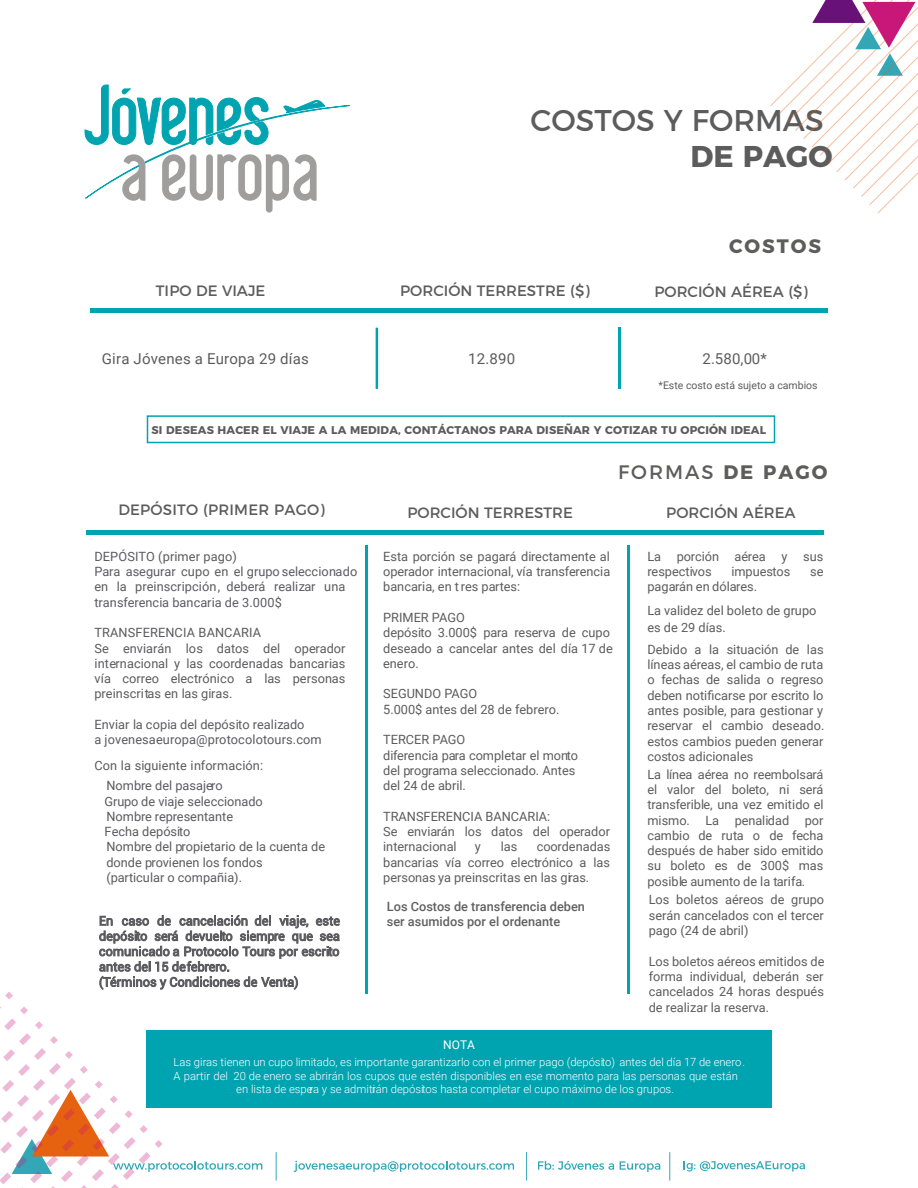
<style>
.page{position:relative;width:918px;height:1188px;background:#fff}
.page>*{position:absolute;margin:0;border:0;box-sizing:border-box;transform-origin:0 0}
.t1{font:30px "Montserrat";color:#5c5c5c}
.t2{font:700 30px "Montserrat";color:#5c5c5c}
.t3{font:19.5px "Montserrat";letter-spacing:.1em;color:#5d5d5c}
.t4{font:700 19.5px "Montserrat";letter-spacing:.1em;color:#5d5d5c}
.t5{font:15px "Montserrat";color:#5c5c5c}
.t6{font:15px "Roboto";letter-spacing:.01em;color:#5c5c5c}
.t7{font:12.75px/15.3px "Roboto";color:#5c5c5c}
.t8{font:12.75px/15.3px "Roboto";color:#5b5b5f}
.t9{font:500 12.75px/15.3px "Roboto";color:#606060}
.t10{font:12px "Roboto";color:#fff}
.t11{font:300 11.25px "Roboto";color:#fff}
.t12{font:700 11.25px "Montserrat";letter-spacing:.015em;color:#5c5c5c}
.t13{font:10.5px "Roboto";color:#5c5c5c}
.s1{font-weight:700}
</style>
<div class="page">
<div style="left:146px;top:1031px;width:626px;height:77px;background:#00a4b0"></div>
<hr style="left:90px;top:309px;width:738px;height:4px;background:#00a4b0">
<div style="left:86px;top:530px;width:737px;height:5px;background:#00a4b0"></div>
<hr style="left:376px;top:328px;width:2px;height:61px;background:#00a4b0">
<hr style="left:618px;top:328px;width:2px;height:61px;background:#00a4b0">
<hr style="left:366px;top:545px;width:2px;height:449px;background:#00a4b0">
<hr style="left:627px;top:545px;width:3px;height:449px;background:#00a4b0">
<svg style="left:85px;top:85px;width:265px;height:128px"></svg>
<svg style="left:770px;top:0;width:148px;height:213px"></svg>
<svg style="left:0;top:915px;width:514px;height:273px"></svg>
<svg style="left:538px;top:1161px;width:76px;height:9px"></svg>
<svg style="left:620px;top:1161px;width:40px;height:11px"></svg>
<svg style="left:684px;top:1161px;width:121px;height:11px"></svg>
<div style="left:147px;top:415px;width:628px;height:28px;border:2px solid #00a4b0"></div>
<h1 class="t1" style="left:531px;top:105px;width:295px">COSTOS Y FORMAS</h1>
<h1 class="t2" style="left:690px;top:139px;width:144px">DE PAGO</h1>
<p class="t5" style="left:156px;top:283px;width:111px">TIPO DE VIAJE</p>
<p class="t6" style="left:102px;top:352px;width:209px">Gira Jóvenes a Europa 29 días</p>
<h2 class="t4" style="left:729px;top:235px;width:93px">COSTOS</h2>
<p class="t5" style="left:400px;top:283px;width:191px">PORCIÓN TERRESTRE ($)</p>
<p class="t5" style="left:655px;top:284px;width:155px">PORCIÓN AÉREA ($)</p>
<p class="t6" style="left:468px;top:352px;width:49px">12.890</p>
<p class="t6" style="left:703px;top:352px;width:66px">2.580,00*</p>
<p class="t13" style="left:658px;top:381px;width:161px">*Este costo está sujeto a cambios</p>
<p class="t12" style="left:152px;top:423px;width:616px">SI DESEAS HACER EL VIAJE A LA MEDIDA, CONTÁCTANOS PARA DISEÑAR Y COTIZAR TU OPCIÓN IDEAL</p>
<p class="t5" style="left:118px;top:502px;width:208px">DEPÓSITO (PRIMER PAGO)</p>
<p class="t8" style="left:94px;top:549px;width:264px">DEPÓSITO (primer pago)<br>Para asegurar cupo en el grupo seleccionado en la preinscripción, deberá realizar una transferencia bancaria de 3.000$</p>
<p class="t8" style="left:94px;top:626px;width:253px">TRANSFERENCIA BANCARIA<br>Se enviarán los datos del operador internacional y las coordenadas bancarias vía correo electrónico a las personas preinscritas en las giras.</p>
<p class="t8" style="left:94px;top:718px;width:229px">Enviar la copia del depósito realizado<br>a jovenesaeuropa@protocolotours.com</p>
<p class="t8" style="left:106px;top:756px;width:158px;line-height:20.4px;text-indent:-12px">Con la siguiente información:<br>Nombre del pasajero</p>
<p class="t8" style="left:105px;top:794px;width:222px">Grupo de viaje seleccionado<br>Nombre representante<br>Fecha depósito<br>Nombre del propietario de la cuenta de donde provienen los fondos<br>(particular o compañia).</p>
<h2 class="t3" style="left:618px;top:462px;width:211px">FORMAS <span class="s1">DE PAGO</span></h2>
<p class="t5" style="left:408px;top:505px;width:167px">PORCIÓN TERRESTRE</p>
<p class="t5" style="left:666px;top:505px;width:131px">PORCIÓN AÉREA</p>
<p class="t7" style="left:383px;top:549px;width:229px;text-align:justify">Esta porción se pagará directamente al operador internacional, vía transferencia bancaria, en t res partes:</p>
<p class="t7" style="left:383px;top:611px;width:231px">PRIMER PAGO<br>depósito 3.000$ para reserva de cupo deseado a cancelar antes del día 17 de enero.</p>
<p class="t7" style="left:383px;top:687px;width:178px">SEGUNDO PAGO<br>5.000$ antes del 28 de febrero.</p>
<p class="t7" style="left:383px;top:733px;width:196px">TERCER PAGO<br>diferencia para completar el monto del programa seleccionado. Antes del 24 de abril.</p>
<p class="t7" style="left:383px;top:809px;width:228px">TRANSFERENCIA BANCARIA:<br>Se enviarán los datos del operador internacional</p>
<p class="t7" style="left:383px;top:840px;width:229px;text-align:justify;text-indent:154px">coordenadas bancarias vía correo electrónico a las personas ya preinscritas en las giras.</p>
<p class="t7" style="left:475px;top:840px;width:8px">y</p>
<p class="t7" style="left:501px;top:840px;width:18px">las</p>
<p class="t9" style="left:387px;top:900px;width:200px">Los Costos de transferencia deben ser asumidos por el ordenante</p>
<p class="t7" style="left:647px;top:549px;width:177px">La porción aérea y sus respectivos</p>
<p class="t7" style="left:731px;top:565px;width:61px">impuestos</p>
<p class="t7" style="left:810px;top:565px;width:15px">se</p>
<p class="t7" style="left:647px;top:576px;width:171px;line-height:23.2px">pagarán en dólares.<br>La validez del boleto de grupo</p>
<p class="t7" style="left:647px;top:617px;width:178px;line-height:21.9px">es de 29 días.<br>Debido a la situación de las</p>
<p class="t7" style="left:647px;top:658px;width:178px;text-align:justify">líneas aéreas, el cambio de ruta o fechas de salida o regreso deben notificarse por escrito lo antes posible, para gestionar y reservar el cambio deseado. estos cambios pueden generar costos adicionales</p>
<p class="t7" style="left:647px;top:767px;width:178px;text-align:justify">La línea aérea no reembolsará el valor del boleto, ni será transferible, una vez emitido el mismo. La penalidad por cambio de ruta o de fecha después de haber sido emitido su boleto es de 300$ mas posible aumento de la tarifa.</p>
<p class="t7" style="left:649px;top:893px;width:177px;text-align:justify">Los boletos aéreos de grupo serán cancelados con el tercer pago (24 de abril)</p>
<p class="t7" style="left:649px;top:954px;width:177px;text-align:justify">Los boletos aéreos emitidos de forma individual, deberán ser cancelados 24 horas después de realizar la reserva.</p>
<p class="t10" style="left:443px;top:1039px;width:33px">NOTA</p>
<p class="t11" style="left:174px;top:1057px;width:573px">Las giras tienen un cupo limitado, es importante garantizarlo con el primer pago (depósito) antes del día 17 de enero.</p>
<p class="t11" style="left:174px;top:1071px;width:566px">A partir del 20 de enero se abrirán los cupos que estén disponibles en ese momento para las personas que están</p>
<p class="t11" style="left:236px;top:1084px;width:439px">en lista de espera y se admitirán depósitos hasta completar el cupo máximo de los grupos.</p>
</div>
